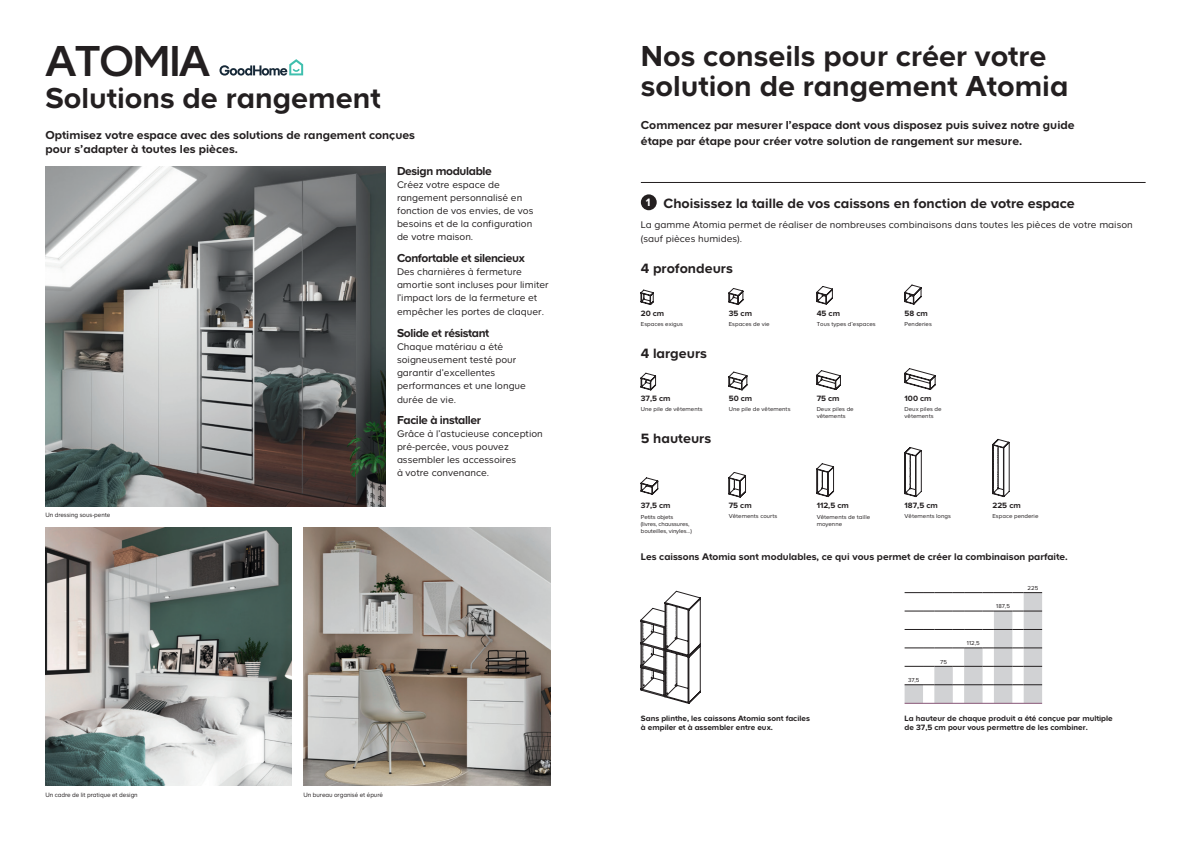
<style>
.page{position:relative;width:1191px;height:842px;background:#fff}
.page>*{position:absolute;margin:0;border:0;box-sizing:border-box;transform-origin:0 0}
.t1{font:500 45px "Casto";letter-spacing:-.04em;color:#231f20}
.t2{font:700 30px/30px "Casto";color:#231f20}
.t3{font:700 14px "Casto";color:#231f20}
.t4{font:700 12px/14px "Casto";color:#231f20}
.t5{font:700 12px "Casto";letter-spacing:-.03em;color:#231f20}
.t6{font:10px/13px "Casto";color:#231f20}
.t7{font:700 10px "Casto";color:#231f20}
.t8{font:700 8px/9.6px "Casto";color:#231f20}
.t9{font:6.5px "Casto";letter-spacing:-.01em;color:#231f20;scale:.95 1}
.t10{font:6px/7.2px "Casto";color:#231f20}
.t11{font:6px/7.2px "Casto";letter-spacing:-.02em;color:#231f20}
</style>
<div class="page">
<img style="left:303px;top:528px;width:247px;height:258px">
<img style="left:45px;top:166px;width:341px;height:340px">
<img style="left:45px;top:528px;width:247px;height:258px">
<svg style="left:219px;top:59px;width:84px;height:17px"></svg>
<hr style="left:641px;top:182px;width:504px;height:1px;background:#231f20">
<div style="left:641px;top:194px;width:15px;height:16px;background:#231f20;border-radius:50%"></div>
<svg style="left:640px;top:290px;width:13px;height:15px"></svg>
<svg style="left:728px;top:288px;width:15px;height:17px"></svg>
<svg style="left:816px;top:286px;width:16px;height:19px"></svg>
<svg style="left:992px;top:439px;width:17px;height:58px"></svg>
<svg style="left:904px;top:447px;width:17px;height:50px"></svg>
<svg style="left:816px;top:463px;width:18px;height:34px"></svg>
<svg style="left:728px;top:472px;width:18px;height:25px"></svg>
<svg style="left:641px;top:477px;width:17px;height:18px"></svg>
<svg style="left:728px;top:372px;width:19px;height:18px"></svg>
<svg style="left:640px;top:373px;width:16px;height:17px"></svg>
<svg style="left:904px;top:285px;width:17px;height:20px"></svg>
<svg style="left:816px;top:370px;width:24px;height:20px"></svg>
<svg style="left:904px;top:368px;width:31px;height:22px"></svg>
<svg style="left:904px;top:592px;width:138px;height:111px"></svg>
<hr style="left:904px;top:703px;width:138px;height:1px;background:#875677">
<svg style="left:640px;top:591px;width:60px;height:113px"></svg>
<h1 class="t1" style="left:45px;top:34px;width:166px">ATOMIA</h1>
<h2 class="t2" style="left:45px;top:82px;width:337px">Solutions de rangement</h2>
<p class="t4" style="left:45px;top:127px;width:371px">Optimisez votre espace avec des solutions de rangement conçues pour s’adapter à toutes les pièces.</p>
<p class="t9" style="left:45px;top:511px;width:70px">Un dressing sous-pente</p>
<p class="t9" style="left:45px;top:791px;width:99px">Un cadre de lit pratique et design</p>
<p class="t5" style="left:397px;top:164px;width:96px">Design modulable</p>
<p class="t6" style="left:397px;top:178px;width:138px">Créez votre espace de rangement personnalisé en fonction de vos envies, de vos besoins et de la configuration de votre maison.</p>
<p class="t5" style="left:397px;top:251px;width:129px">Confortable et silencieux</p>
<p class="t6" style="left:397px;top:265px;width:153px">Des charnières à fermeture amortie sont incluses pour limiter l'impact lors de la fermeture et</p>
<p class="t6" style="left:397px;top:305px;width:149px">empêcher les portes de claquer.</p>
<p class="t5" style="left:397px;top:326px;width:94px">Solide et résistant</p>
<p class="t6" style="left:397px;top:340px;width:130px">Chaque matériau a été soigneusement testé pour garantir d'excellentes performances et une longue</p>
<p class="t6" style="left:397px;top:393px;width:61px">durée de vie.</p>
<p class="t5" style="left:397px;top:413px;width:86px">Facile à installer</p>
<p class="t6" style="left:397px;top:427px;width:147px">Grâce à l'astucieuse conception pré-percée, vous pouvez assembler les accessoires<br>à votre convenance.</p>
<p class="t9" style="left:303px;top:791px;width:85px">Un bureau organisé et épuré</p>
<h2 class="t2" style="left:641px;top:40px;width:429px">Nos conseils pour créer votre solution de rangement Atomia</h2>
<p class="t4" style="left:641px;top:117px;width:435px;line-height:16px">Commencez par mesurer l'espace dont vous disposez puis suivez notre guide étape par étape pour créer votre solution de rangement sur mesure.</p>
<h3 class="t3" style="left:646px;top:195px;width:430px"><sup>1</sup> Choisissez la taille de vos caissons en fonction de votre espace</h3>
<p class="t6" style="left:641px;top:217px;width:493px;line-height:14px">La gamme Atomia permet de réaliser de nombreuses combinaisons dans toutes les pièces de votre maison (sauf pièces humides).</p>
<h3 class="t3" style="left:641px;top:260px;width:93px">4 profondeurs</h3>
<p class="t8" style="left:641px;top:308px;width:25px">20 cm</p>
<p class="t10" style="left:641px;top:320px;width:44px">Espaces exigus</p>
<p class="t8" style="left:729px;top:308px;width:25px">35 cm</p>
<p class="t10" style="left:729px;top:320px;width:42px">Espaces de vie</p>
<p class="t8" style="left:904px;top:308px;width:25px">58 cm</p>
<p class="t10" style="left:904px;top:320px;width:29px">Penderies</p>
<p class="t8" style="left:816px;top:308px;width:25px">45 cm</p>
<p class="t10" style="left:816px;top:320px;width:61px">Tous types d’espaces</p>
<h3 class="t3" style="left:641px;top:345px;width:68px">4 largeurs</h3>
<p class="t8" style="left:641px;top:394px;width:31px">37,5 cm</p>
<p class="t10" style="left:641px;top:406px;width:63px">Une pile de vêtements</p>
<h3 class="t3" style="left:641px;top:430px;width:72px">5 hauteurs</h3>
<p class="t8" style="left:729px;top:394px;width:25px">50 cm</p>
<p class="t10" style="left:729px;top:406px;width:63px">Une pile de vêtements</p>
<p class="t8" style="left:641px;top:501px;width:31px">37,5 cm</p>
<p class="t11" style="left:641px;top:513px;width:53px">Petits objets<br>(livres, chaussures, bouteilles, vinyles...)</p>
<p class="t8" style="left:729px;top:501px;width:24px">75 cm</p>
<p class="t10" style="left:729px;top:513px;width:50px">Vêtements courts</p>
<p class="t8" style="left:816px;top:394px;width:24px">75 cm</p>
<p class="t10" style="left:816px;top:406px;width:39px">Deux piles de vêtements</p>
<p class="t8" style="left:816px;top:501px;width:34px">112,5 cm</p>
<p class="t10" style="left:816px;top:513px;width:55px">Vêtements de taille moyenne</p>
<p class="t8" style="left:904px;top:394px;width:28px">100 cm</p>
<p class="t10" style="left:904px;top:406px;width:39px">Deux piles de vêtements</p>
<p class="t8" style="left:904px;top:501px;width:35px">187,5 cm</p>
<p class="t10" style="left:904px;top:513px;width:48px">Vêtements longs</p>
<p class="t8" style="left:992px;top:501px;width:30px">225 cm</p>
<p class="t10" style="left:992px;top:513px;width:48px">Espace penderie</p>
<p class="t7" style="left:641px;top:551px;width:428px">Les caissons Atomia sont modulables, ce qui vous permet de créer la combinaison parfaite.</p>
<p class="t10" style="left:908px;top:676px;width:13px">37,5</p>
<p class="t10" style="left:940px;top:658px;width:8px">75</p>
<p class="t10" style="left:967px;top:639px;width:14px">112,5</p>
<p class="t10" style="left:996px;top:602px;width:15px">187,5</p>
<p class="t10" style="left:1027px;top:584px;width:12px">225</p>
<p class="t8" style="left:641px;top:713px;width:170px">Sans plinthe, les caissons Atomia sont faciles à empiler et à assembler entre eux.</p>
<p class="t8" style="left:904px;top:713px;width:210px">La hauteur de chaque produit a été conçue par multiple de 37,5 cm pour vous permettre de les combiner.</p>
</div>
